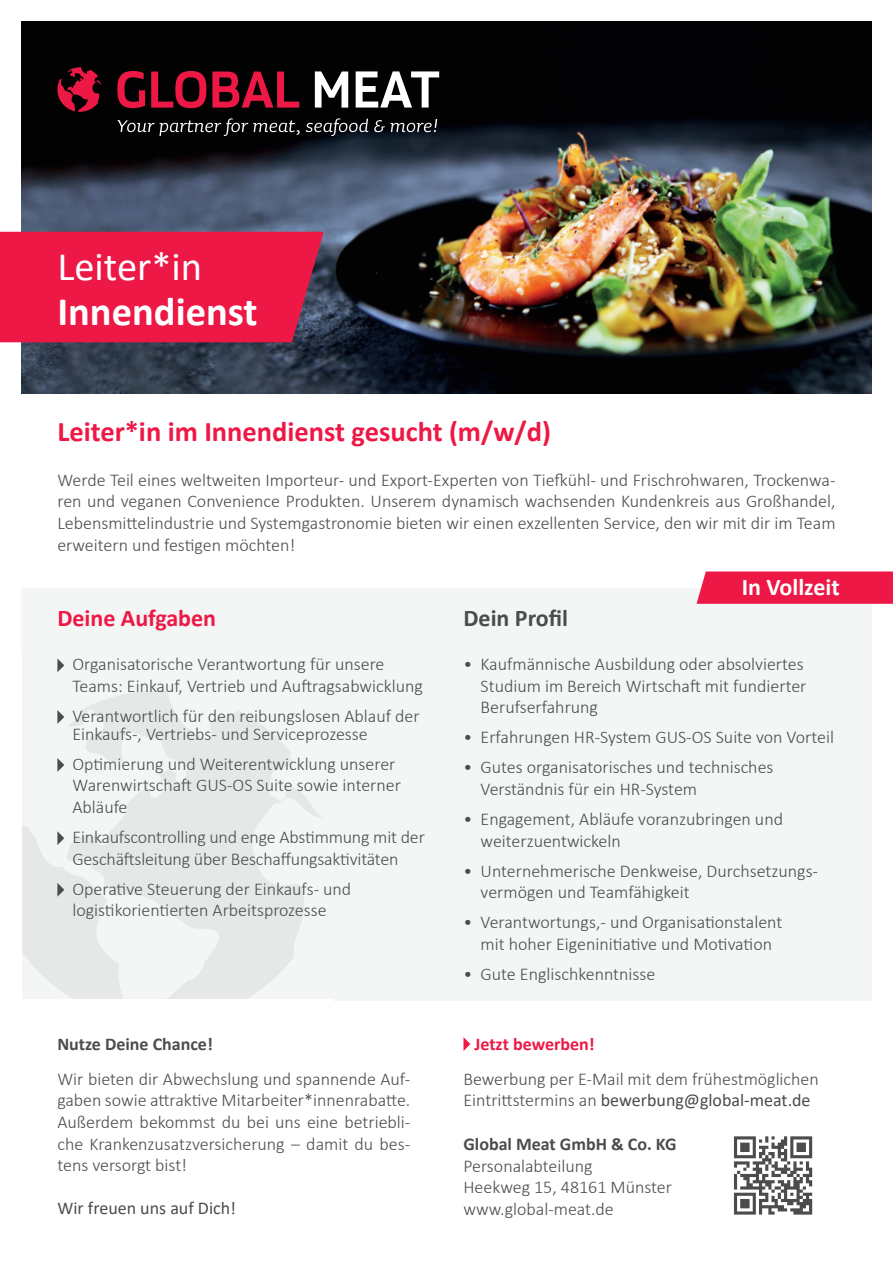
<style>
.page{position:relative;width:893px;height:1263px;background:#fff}
.page>*{position:absolute;margin:0;border:0;box-sizing:border-box;transform-origin:0 0}
.t1{font:700 40.5px "Calibri";color:#fff}
.t2{font:40.5px "Calibri";color:#fff}
.t3{font:700 28.5px "Calibri";color:#ed1845}
.t4{font:700 24px "Calibri";color:#ed1845}
.t5{font:700 24px "Calibri";color:#4b4c4d}
.t6{font:700 24px "Calibri";color:#fff}
.t7{font:300 18px/21.6px "Calibri";color:#4b4c4d}
.t8{font:700 18px "Calibri";color:#4b4c4d}
.t9{font:18px "Calibri";color:#4b4c4d}
.t10{font:700 18px "Calibri";color:#ed1845}
.s1{font-weight:400}
</style>
<div class="page">
<div style="left:21px;top:588px;width:851px;height:412px;background:#f4f5f5"></div>
<img style="left:21px;top:21px;width:851px;height:372px">
<div style="left:0;top:232px;width:324px;height:110px;background:#ed1845"></div>
<svg style="left:57px;top:658px;width:7px;height:14px"></svg>
<svg style="left:463px;top:1037px;width:7px;height:14px"></svg>
<svg style="left:21px;top:690px;width:303px;height:310px;fill:#e6e7e7"></svg>
<svg style="left:734px;top:1136px;width:78px;height:78px"></svg>
<svg style="left:57px;top:67px;width:45px;height:45px;background:#740c22"></svg>
<svg style="left:117px;top:71px;width:28px;height:37px"></svg>
<svg style="left:151px;top:71px;width:55px;height:37px;background:#710c21"></svg>
<svg style="left:212px;top:72px;width:87px;height:36px;background:#740c22"></svg>
<svg style="left:117px;top:118px;width:183px;height:18px;background:#2b2b2b"></svg>
<svg style="left:306px;top:118px;width:62px;height:18px"></svg>
<svg style="left:374px;top:119px;width:63px;height:13px"></svg>
<svg style="left:315px;top:71px;width:33px;height:37px"></svg>
<svg style="left:356px;top:71px;width:83px;height:37px"></svg>
<svg style="left:696px;top:571px;width:197px;height:33px;background:#ed224d"></svg>
<h1 class="t2" style="left:57px;top:238px;width:146px">Leiter*in</h1>
<h1 class="t1" style="left:57px;top:283px;width:202px">Innendienst</h1>
<h2 class="t3" style="left:57px;top:411px;width:495px">Leiter*in im Innendienst gesucht (m/w/d)</h2>
<p class="t7" style="left:57px;top:469px;width:780px;text-align:justify">Werde Teil eines weltweiten Importeur- und Export-Experten von Tiefkühl- und Frischrohwaren, Trockenwa&shy;ren und veganen Convenience Produkten. Unserem dynamisch wachsenden Kundenkreis aus Großhandel, Lebensmittelindustrie und Systemgastronomie bieten wir einen exzellenten Service, den wir mit dir im Team erweitern und festigen möchten!</p>
<h3 class="t6" style="left:742px;top:570px;width:99px">In Vollzeit</h3>
<h3 class="t4" style="left:57px;top:601px;width:160px">Deine Aufgaben</h3>
<h3 class="t5" style="left:463px;top:601px;width:106px">Dein Profil</h3>
<p class="t7" style="left:72px;top:653px;width:352px">Organisatorische Verantwortung für unsere<br>Teams: Einkauf, Vertrieb und Auftragsabwicklung</p>
<p class="t7" style="left:72px;top:707px;width:349px;line-height:18px">Verantwortlich für den reibungslosen Ablauf der<br>Einkaufs-, Vertriebs- und Serviceprozesse</p>
<p class="t7" style="left:72px;top:753px;width:330px">Optimierung und Weiterentwicklung unserer<br>Warenwirtschaft GUS-OS Suite sowie interner<br>Abläufe</p>
<p class="t7" style="left:72px;top:826px;width:354px">Einkaufscontrolling und enge Abstimmung mit der<br>Geschäftsleitung über Beschaffungsaktivitäten</p>
<p class="t7" style="left:72px;top:878px;width:280px">Operative Steuerung der Einkaufs- und logistikorientierten Arbeitsprozesse</p>
<p class="t7" style="left:481px;top:653px;width:327px;text-indent:-17px">• Kaufmännische Ausbildung oder absolviertes<br>Studium im Bereich Wirtschaft mit fundierter<br>Berufserfahrung</p>
<p class="t7" style="left:463px;top:726px;width:372px">• Erfahrungen HR-System GUS-OS Suite von Vorteil</p>
<p class="t7" style="left:481px;top:756px;width:294px;text-indent:-17px">• Gutes organisatorisches und technisches<br>Verständnis für ein HR-System</p>
<p class="t7" style="left:481px;top:808px;width:304px;text-indent:-17px">• Engagement, Abläufe voranzubringen und weiterzuentwickeln</p>
<p class="t7" style="left:481px;top:860px;width:339px;text-indent:-17px">• Unternehmerische Denkweise, Durchsetzungs&shy;vermögen und Teamfähigkeit</p>
<p class="t7" style="left:463px;top:911px;width:320px;text-align:center">• Verantwortungs,- und Organisationstalent mit hoher Eigeninitiative und Motivation</p>
<p class="t7" style="left:463px;top:963px;width:193px">• Gute Englischkenntnisse</p>
<p class="t8" style="left:57px;top:1031px;width:157px">Nutze Deine Chance!</p>
<p class="t7" style="left:57px;top:1068px;width:354px;text-align:justify">Wir bieten dir Abwechslung und spannende Auf&shy;gaben sowie attraktive Mitarbeiter*innenrabatte.<br>Außerdem bekommst du bei uns eine betriebli&shy;che Krankenzusatzversicherung – damit du bes&shy;tens versorgt bist!</p>
<p class="t9" style="left:57px;top:1196px;width:180px">Wir freuen uns auf Dich!</p>
<p class="t10" style="left:474px;top:1031px;width:122px">Jetzt bewerben!</p>
<p class="t7" style="left:463px;top:1068px;width:357px">Bewerbung per E-Mail mit dem frühestmöglichen<br>Eintrittstermins an <span class="s1">bewerbung@global-meat.de</span></p>
<p class="t8" style="left:463px;top:1131px;width:215px">Global Meat GmbH &amp; Co. KG</p>
<p class="t7" style="left:463px;top:1154px;width:210px">Personalabteilung<br>Heekweg 15, 48161 Münster www.global-meat.de</p>
</div>
